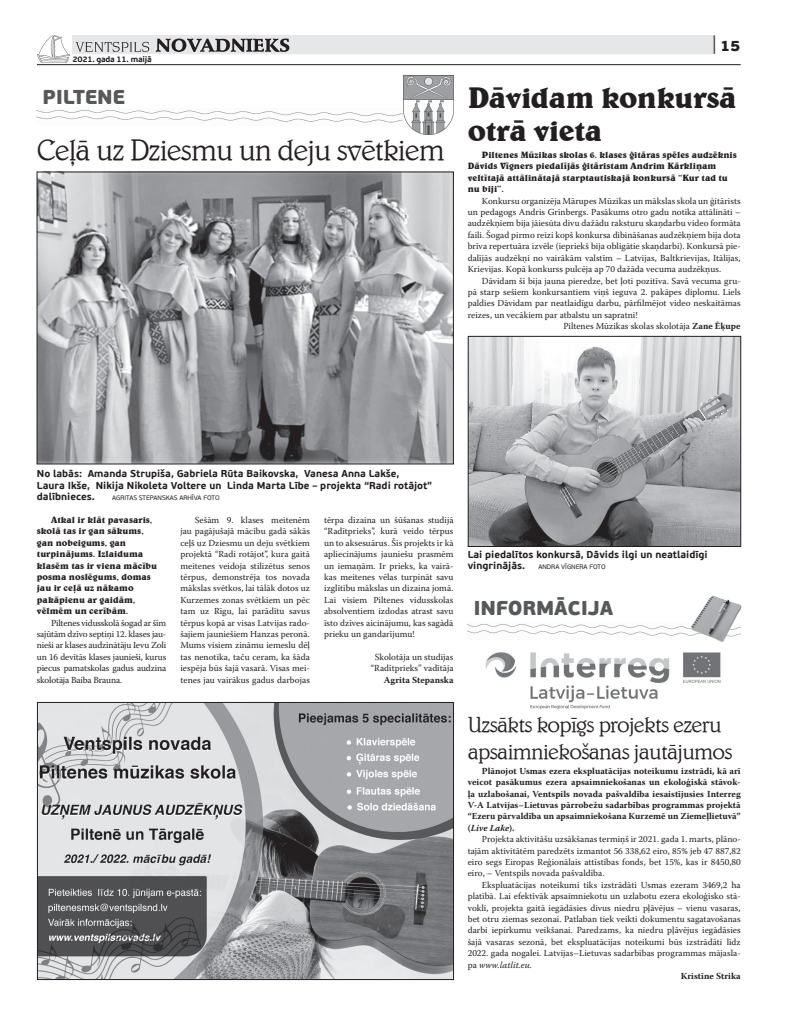
<style>
.page{position:relative;width:789px;height:1015px;background:#fff}
.page>*{position:absolute;margin:0;border:0;box-sizing:border-box;transform-origin:0 0}
.t1{font:300 30px "Belwe TL";letter-spacing:-.035em;color:#231f20}
.t2{font:700 30px/33px "Belwe TL";letter-spacing:-.02em;color:#231f20}
.t3{font:300 22px/27px "Belwe TL";letter-spacing:-.035em;color:#231f20}
.t4{font:900 20px "PF Beau Sans Pro";letter-spacing:-.01em;color:#57585a}
.t5{font:900 15px "PF Beau Sans Pro";color:#231f20}
.t6{font:700 10px/11.4px "PF Beau Sans Pro";color:#231f20}
.t7{font:9.2px/11.4px "Warnock Pro";color:#231f20;text-align:justify}
.t8{font:700 9.2px/11.4px "Belwe TL";color:#231f20}
.t9{font:700 9.2px/11.4px "Warnock Pro";color:#231f20;text-align:justify}
.t10{font:italic 9.2px "Warnock Pro";color:#231f20}
.t11{font:700 8px "PF Beau Sans Pro";letter-spacing:-.03em;color:#231f20}
.t12{font:6.5px "PF Beau Sans Pro";color:#231f20}
.s1{font-weight:100;font-size:20px}
.s2{font-weight:700}
.s3{font-style:italic}
.s4{font-style:normal}
</style>
<div class="page">
<div style="left:72px;top:35px;width:642px;height:19px;background:#e6e7e9"></div>
<hr style="left:37px;top:64px;width:703px;height:1px;background:#231f20">
<img style="left:37px;top:35px;width:33px;height:27px">
<svg style="left:156px;top:39px;width:133px;height:13px"></svg>
<svg style="left:76px;top:42px;width:73px;height:10px"></svg>
<img style="left:37px;top:110px;width:366px;height:13px">
<img style="left:403px;top:76px;width:50px;height:58px">
<img style="left:39px;top:174px;width:412px;height:288px">
<img style="left:469px;top:338px;width:269px;height:206px">
<div style="left:467px;top:336px;width:273px;height:210px;border:1px solid #231f20"></div>
<img style="left:39px;top:704px;width:412px;height:273px">
<div style="left:37px;top:702px;width:416px;height:277px;border:1px solid #231f20"></div>
<img style="left:485px;top:642px;width:238px;height:68px">
<img style="left:467px;top:624px;width:223px;height:12px">
<img style="left:690px;top:595px;width:50px;height:47px">
<p class="t11" style="left:72px;top:54px;width:81px">2021. gada 11. maijā</p>
<h3 class="t4" style="left:43px;top:84px;width:84px">PILTENE</h3>
<h1 class="t1" style="left:37px;top:132px;width:409px">Ceļā uz Dziesmu un deju svētkiem</h1>
<h3 class="t5" style="left:712px;top:36px;width:30px"><span class="s1">|</span> 15</h3>
<h1 class="t2" style="left:467px;top:80px;width:270px">Dāvidam konkursā otrā vieta</h1>
<p class="t8" style="left:467px;top:149px;width:270px;text-indent:14px">Piltenes Mūzikas skolas 6. klases ģitāras spēles audzēknis Dāvids Vīgners piedalījās ģitāristam Andrim Kārkliņam veltītajā attālinātajā starptautiskajā konkursā “Kur tad tu nu biji”.</p>
<p class="t7" style="left:467px;top:195px;width:274px;text-indent:14px">Konkursu organizēja Mārupes Mūzikas un mākslas skola un ģitārists un pedagogs Andris Grīnbergs. Pasākums otro gadu notika attālināti – audzēkņiem bija jāiesūta divu dažādu raksturu skaņdarbu video formāta faili. Šogad pirmo reizi kopš konkursa dibināšanas audzēkņiem bija dota brīva repertuāra izvēle (iepriekš bija obligātie skaņdarbi). Konkursā pie&shy;dalījās audzēkņi no vairākām valstīm – Latvijas, Baltkrievijas, Itālijas, Krievijas. Kopā konkurss pulcēja ap 70 dažāda vecuma audzēkņus.</p>
<p class="t7" style="left:481px;top:275px;width:260px">Dāvidam šī bija jauna pieredze, bet ļoti pozitīva. Savā vecuma gru-</p>
<p class="t7" style="left:467px;top:286px;width:274px">pā starp sešiem konkursantiem viņš ieguva 2. pakāpes diplomu. Liels</p>
<p class="t7" style="left:467px;top:297px;width:274px">paldies Dāvidam par neatlaidīgu darbu, pārfilmējot video neskaitāmas</p>
<p class="t7" style="left:467px;top:309px;width:171px">reizes, un vecākiem par atbalstu un sapratni!</p>
<p class="t7" style="left:563px;top:320px;width:179px">Piltenes Mūzikas skolas skolotāja <span class="s2">Zane Ēķupe</span></p>
<p class="t6" style="left:37px;top:468px;width:397px">No labās: Amanda Strupiša, Gabriela Rūta Baikovska, Vanesa Anna Lakše,<br>Laura Ikše, Nikija Nikoleta Voltere un Linda Marta Lībe – projekta “Radi rotājot” dalībnieces.</p>
<p class="t12" style="left:112px;top:494px;width:109px">AG RITAS STEPANSKAS ARHĪVA FOTO</p>
<p class="t8" style="left:37px;top:514px;width:121px;text-indent:14px">Atkal ir klāt pavasaris, skolā tas ir gan sākums, gan nobeigums, gan turpinājums. Izlaiduma klasēm tas ir viena mācību posma noslēgums, domas jau ir ceļā uz nākamo pakāpienu ar gaidām, vēlmēm un cerībām.</p>
<p class="t7" style="left:37px;top:617px;width:131px;text-indent:14px">Piltenes vidusskolā šogad ar šīm sajūtām dzīvo septiņi 12. klases jau&shy;nieši ar klases audzinātāju Ievu Zoli un 16 devītās klases jaunieši, kurus piecus pamatskolas gadus audzina skolotāja Baiba Brauna.</p>
<p class="t7" style="left:180px;top:514px;width:131px;text-indent:14px">Sešām 9. klases meitenēm jau pagājušajā mācību gadā sākās ceļš uz Dziesmu un deju svētkiem projektā “Radi rotājot”, kura gaitā meitenes veidoja stilizētus senos tērpus, demonstrēja tos novada mākslas svētkos, lai tālāk dotos uz Kurzemes zonas svētkiem un pēc tam uz Rīgu, lai parādītu savus tērpus kopā ar visas Latvijas rado&shy;šajiem jauniešiem Hanzas peronā.<br>Mums visiem zināmu iemeslu dēļ tas nenotika, taču ceram, ka šāda iespēja būs šajā vasarā. Visas mei&shy;tenes jau vairākus gadus darbojas</p>
<p class="t7" style="left:324px;top:514px;width:131px">tērpa dizaina un šūšanas studijā “Radītprieks”, kurā veido tērpus un to aksesuārus. Šis projekts ir kā apliecinājums jauniešu prasmēm un iemaņām. Ir prieks, ka vairā&shy;kas meitenes vēlas turpināt savu izglītību mākslas un dizaina jomā.<br>Lai visiem Piltenes vidusskolas absolventiem izdodas atrast savu īsto dzīves aicinājumu, kas sagādā prieku un gandarījumu!</p>
<p class="t7" style="left:370px;top:651px;width:84px;text-align:center">Skolotāja un studijas “Radītprieks” vadītāja</p>
<p class="t9" style="left:383px;top:674px;width:71px">Agrita Stepanska</p>
<p class="t6" style="left:467px;top:549px;width:241px">Lai piedalītos konkursā, Dāvids ilgi un neatlaidīgi vingrinājās.</p>
<p class="t12" style="left:538px;top:563px;width:69px">ANDRA VĪGNERA FOTO</p>
<h3 class="t4" style="left:473px;top:595px;width:141px">INFORMĀCIJA</h3>
<h2 class="t3" style="left:467px;top:711px;width:266px">Uzsākts kopīgs projekts ezeru apsaimniekošanas jautājumos</h2>
<p class="t9" style="left:467px;top:765px;width:274px;text-indent:14px">Plānojot Usmas ezera ekspluatācijas noteikumu izstrādi, kā arī veicot pasākumus ezera apsaimniekošanas un ekoloģiskā stāvok&shy;ļa uzlabošanai, Ventspils novada pašvaldība iesaistījusies Interreg V-A Latvijas–Lietuvas pārrobežu sadarbības programmas projektā “Ezeru pārvaldība un apsaimniekošana Kurzemē un Ziemeļlietuvā” (<span class="s3">Live Lake</span>).</p>
<p class="t7" style="left:467px;top:833px;width:274px;text-indent:14px">Projekta aktivitāšu uzsākšanas termiņš ir 2021. gada 1. marts, plāno&shy;tajām aktivitātēm paredzēts izmantot 56 338,62 eiro, 85% jeb 47 887,82 eiro segs Eiropas Reģionālais attīstības fonds, bet 15%, kas ir 8450,80 eiro, – Ventspils novada pašvaldība.</p>
<p class="t7" style="left:481px;top:879px;width:260px">Ekspluatācijas noteikumi tiks izstrādāti Usmas ezeram 3469,2 ha</p>
<p class="t7" style="left:467px;top:890px;width:274px">platībā. Lai efektīvāk apsaimniekotu un uzlabotu ezera ekoloģisko stā-</p>
<p class="t7" style="left:467px;top:902px;width:274px">vokli, projekta gaitā iegādāsies divus niedru pļāvējus – vienu vasaras,</p>
<p class="t7" style="left:467px;top:913px;width:274px">bet otru ziemas sezonai. Patlaban tiek veikti dokumentu sagatavošanas</p>
<p class="t7" style="left:467px;top:924px;width:274px">darbi iepirkumu veikšanai. Paredzams, ka niedru pļāvējus iegādāsies</p>
<p class="t7" style="left:467px;top:936px;width:274px">šajā vasaras sezonā, bet ekspluatācijas noteikumi būs izstrādāti līdz</p>
<p class="t7" style="left:467px;top:947px;width:274px">2022. gada nogalei. Latvijas–Lietuvas sadarbības programmas mājasla-</p>
<p class="t10" style="left:467px;top:959px;width:66px"><span class="s4">pa</span> www.latlit.eu.</p>
<p class="t9" style="left:680px;top:970px;width:61px">Kristīne Strika</p>
</div>
